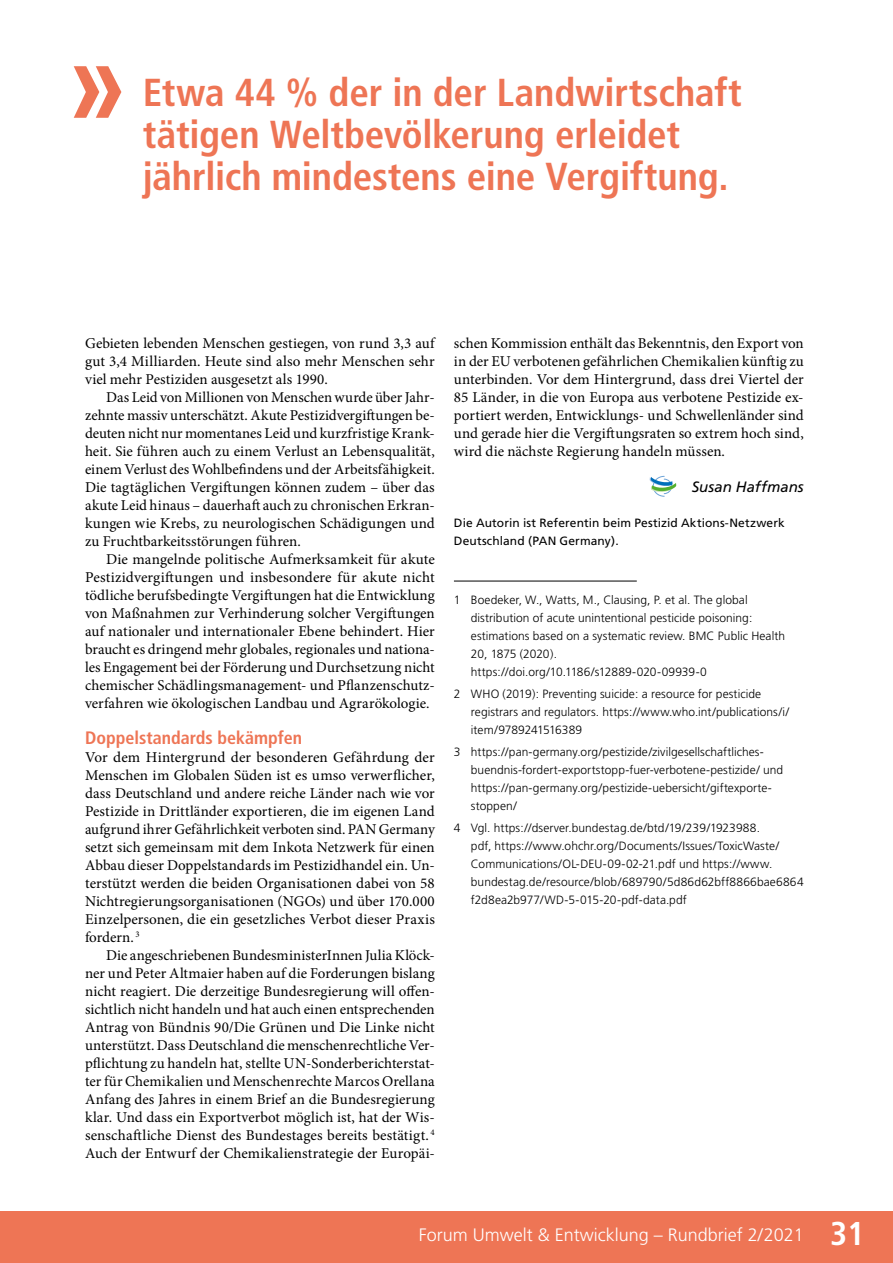
<style>
.page{position:relative;width:893px;height:1263px;background:#fff}
.page>*{position:absolute;margin:0;border:0;box-sizing:border-box;transform-origin:0 0}
.t1{font:700 condensed 39px/42px "Frutiger";letter-spacing:-.005em;color:#ee7555}
.t2{font:300 18px "Frutiger";color:#fff}
.t3{font:700 condensed 18px "Frutiger";color:#ee7555}
.t4{font:15px/18px "Minion Pro";letter-spacing:.005em;color:#000;text-align:justify}
.t5{font:italic 15px "Frutiger";color:#000}
.t6{font:300 12px/18px "Frutiger";letter-spacing:.005em;color:#000}
.t7{font:12px/18px "Frutiger";letter-spacing:.01em;color:#000}
.s1{font-weight:700;font-stretch:condensed;font-size:33px}
</style>
<div class="page">
<svg style="left:650px;top:476px;width:26px;height:21px"></svg>
<hr style="left:454px;top:581px;width:183px;height:1px;background:#000">
<svg style="left:74px;top:66px;width:47px;height:52px"></svg>
<div style="left:0;top:1212px;width:893px;height:51px;background:#ee7555"></div>
<h1 class="t1" style="left:143px;top:71px;width:601px">Etwa 44 % der in der Landwirtschaft tätigen Weltbevölkerung erleidet jährlich mindestens eine Vergiftung.</h1>
<p class="t4" style="left:85px;top:334px;width:351px">Gebieten lebenden Menschen gestiegen, von rund 3,3 auf gut 3,4 Milliarden. Heute sind also mehr Menschen sehr viel mehr Pestiziden ausgesetzt als 1990.</p>
<p class="t4" style="left:85px;top:388px;width:351px;text-indent:21px">Das Leid von Millionen von Menschen wurde über Jahr&shy;zehnte massiv unterschätzt. Akute Pestizidvergiftungen be&shy;deuten nicht nur momentanes Leid und kurzfristige Krank&shy;heit. Sie führen auch zu einem Verlust an Lebensqualität, einem Verlust des Wohlbefindens und der Arbeitsfähigkeit.<br>Die tagtäglichen Vergiftungen können zudem – über das akute Leid hinaus – dauerhaft auch zu chronischen Erkran&shy;kungen wie Krebs, zu neurologischen Schädigungen und zu Fruchtbarkeitsstörungen führen.</p>
<p class="t4" style="left:85px;top:550px;width:351px;text-indent:21px">Die mangelnde politische Aufmerksamkeit für akute Pestizidvergiftungen und insbesondere für akute nicht tödliche berufsbedingte Vergiftungen hat die Entwicklung von Maßnahmen zur Verhinderung solcher Vergiftungen auf nationaler und internationaler Ebene behindert. Hier braucht es dringend mehr globales, regionales und nationa&shy;les Engagement bei der Förderung und Durchsetzung nicht chemischer Schädlingsmanagement- und Pflanzenschutz&shy;verfahren wie ökologischen Landbau und Agrarökologie.</p>
<p class="t3" style="left:85px;top:727px;width:219px">Doppelstandards bekämpfen</p>
<p class="t4" style="left:85px;top:748px;width:351px">Vor dem Hintergrund der besonderen Gefährdung der Menschen im Globalen Süden ist es umso verwerflicher, dass Deutschland und andere reiche Länder nach wie vor Pestizide in Drittländer exportieren, die im eigenen Land aufgrund ihrer Gefährlichkeit verboten sind. PAN Germany setzt sich gemeinsam mit dem Inkota Netzwerk für einen Abbau dieser Doppelstandards im Pestizidhandel ein. Un&shy;terstützt werden die beiden Organisationen dabei von 58<br>Nichtregierungsorganisationen (NGOs) und über 170.000<br>Einzelpersonen, die ein gesetzliches Verbot dieser Praxis fordern. <sup>3</sup></p>
<p class="t4" style="left:85px;top:946px;width:351px;text-indent:21px">Die angeschriebenen BundesministerInnen Julia Klöck&shy;ner und Peter Altmaier haben auf die Forderungen bislang nicht reagiert. Die derzeitige Bundesregierung will offen&shy;sichtlich nicht handeln und hat auch einen entsprechenden Antrag von Bündnis 90/Die Grünen und Die Linke nicht unterstützt. Dass Deutschland die menschenrechtliche Ver&shy;pflichtung zu handeln hat, stellte UN-Sonderberichterstat&shy;ter für Chemikalien und Menschenrechte Marcos Orellana Anfang des Jahres in einem Brief an die Bundesregierung klar. Und dass ein Exportverbot möglich ist, hat der Wis&shy;senschaftliche Dienst des Bundestages bereits bestätigt. <sup>4<br></sup>Auch der Entwurf der Chemikalienstrategie der Europäi-</p>
<p class="t4" style="left:454px;top:334px;width:351px">schen Kommission enthält das Bekenntnis, den Export von in der EU verbotenen gefährlichen Chemikalien künftig zu unterbinden. Vor dem Hintergrund, dass drei Viertel der 85 Länder, in die von Europa aus verbotene Pestizide ex&shy;portiert werden, Entwicklungs- und Schwellenländer sind und gerade hier die Vergiftungsraten so extrem hoch sind, wird die nächste Regierung handeln müssen.</p>
<p class="t5" style="left:692px;top:478px;width:113px">Susan Haffmans</p>
<p class="t7" style="left:454px;top:513px;width:332px">Die Autorin ist Referentin beim Pestizid Aktions-Netzwerk<br>Deutschland (PAN Germany).</p>
<p class="t6" style="left:471px;top:591px;width:316px;text-indent:-17px">1 Boedeker, W., Watts, M., Clausing, P. et al. The global distribution of acute unintentional pesticide poisoning: estimations based on a systematic review. BMC Public Health 20, 1875 (2020). https://doi.org/10.1186/s12889-020-09939-0</p>
<p class="t6" style="left:471px;top:685px;width:320px;text-indent:-17px">2 WHO (2019): Preventing suicide: a resource for pesticide registrars and regulators. https://www.who.int/publications/i/ item/9789241516389</p>
<p class="t6" style="left:471px;top:743px;width:314px;text-indent:-17px">3 https://pan-germany.org/pestizide/zivilgesellschaftliches&shy;buendnis-fordert-exportstopp-fuer-verbotene-pestizide/ und https://pan-germany.org/pestizide-uebersicht/giftexporte&shy;stoppen/</p>
<p class="t6" style="left:471px;top:819px;width:334px;text-indent:-17px">4 Vgl. https://dserver.bundestag.de/btd/19/239/1923988.<br>pdf, https://www.ohchr.org/Documents/Issues/ToxicWaste/ Communications/OL-DEU-09-02-21.pdf und https://www. bundestag.de/resource/blob/689790/5d86d62bff8866bae6864 f2d8ea2b977/WD-5-015-20-pdf-data.pdf</p>
<p class="t2" style="left:419px;top:1225px;width:447px">Forum Umwelt &amp; Entwicklung – Rundbrief 2/2021 <span class="s1">31</span></p>
</div>
